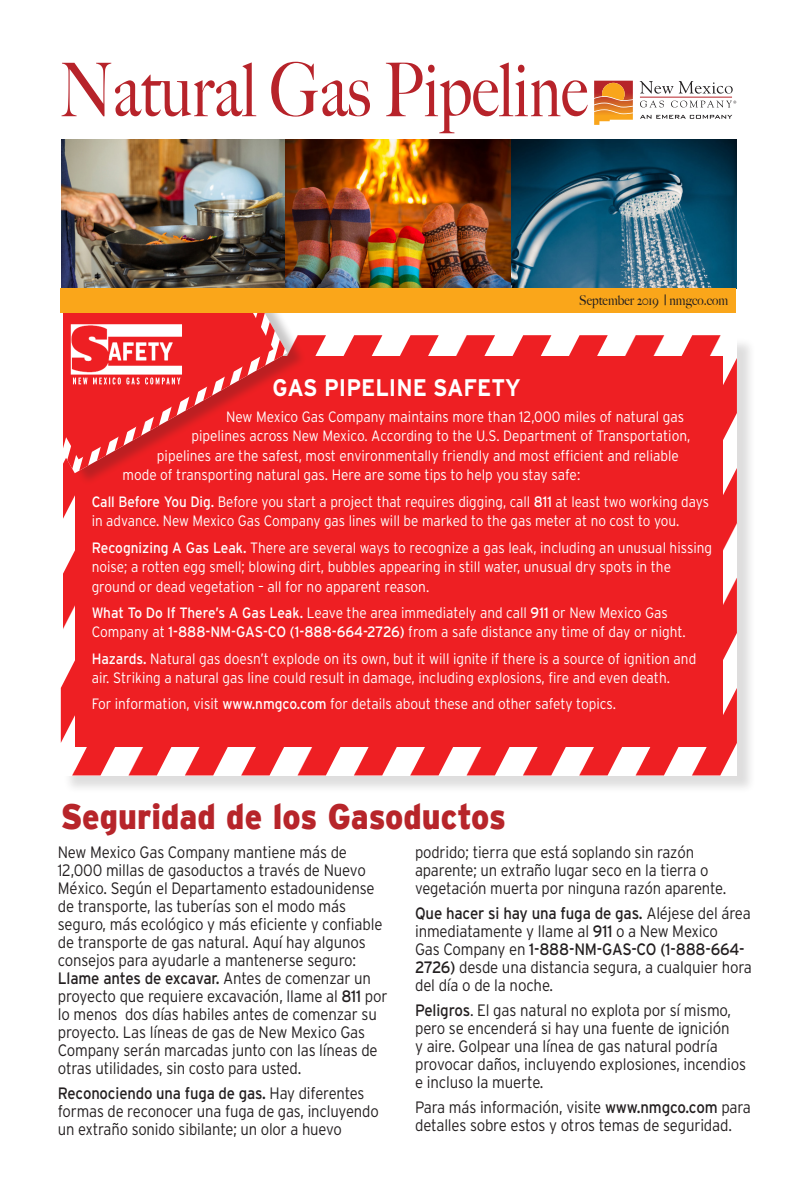
<style>
.page{position:relative;width:797px;height:1202px;background:#fff}
.page>*{position:absolute;margin:0;border:0;box-sizing:border-box;transform-origin:0 0}
.t1{font:900 35.25px "Interstate";color:#b7252a;scale:.91 1}
.t2{font:700 24px "Interstate";color:#fff;scale:.91 1}
.t3{font:300 16.5px/18px "Interstate";letter-spacing:-.01em;color:#231f20;scale:.91 1}
.t4{font:300 16.5px/18px "Interstate";letter-spacing:-.01em;color:#231f20;scale:.9 1}
.t5{font:300 15px/19.5px "Interstate";color:#fff;scale:.91 1}
.t6{font:300 15px/19.5px "Interstate";color:#fff;scale:.9 1}
.t7{font:500 13.5px "Big Caslon";color:#231f20;scale:.91 1}
.s1{font-weight:400}
</style>
<div class="page">
<div style="left:63px;top:337px;width:692px;height:457px;background:#231f20;opacity:.15"></div>
<svg style="left:61px;top:523px;width:11px;height:220px"></svg>
<svg style="left:72px;top:523px;width:57px;height:252px"></svg>
<svg style="left:722px;top:468px;width:14px;height:110px;fill:#ee1f23"></svg>
<svg style="left:720px;top:578px;width:16px;height:197px"></svg>
<svg style="left:298px;top:335px;width:56px;height:440px"></svg>
<svg style="left:354px;top:335px;width:56px;height:440px"></svg>
<svg style="left:410px;top:335px;width:56px;height:440px"></svg>
<svg style="left:466px;top:335px;width:254px;height:440px;fill:#ee1f23"></svg>
<div style="left:75px;top:356px;width:647px;height:390px;background:#ee1f23"></div>
<div style="left:0;top:140px;width:307px;height:346px;background:#231f20;opacity:.25"></div>
<div style="left:0;top:125px;width:62px;height:527px;background:#fff"></div>
<img style="left:61px;top:140px;width:675px;height:148px">
<svg style="left:62px;top:62px;width:525px;height:71px"></svg>
<svg style="left:639px;top:81px;width:93px;height:13px"></svg>
<svg style="left:640px;top:100px;width:24px;height:7px"></svg>
<svg style="left:671px;top:100px;width:65px;height:7px"></svg>
<hr style="left:640px;top:97px;width:92px;height:1px;background:#b62429">
<svg style="left:594px;top:81px;width:38px;height:44px;background:#e28944"></svg>
<svg style="left:640px;top:115px;width:92px;height:4px"></svg>
<div style="left:61px;top:288px;width:675px;height:24px;background:#faa61a"></div>
<img style="left:60px;top:143px;width:225px;height:380px">
<p class="t7" style="left:579px;top:289px;width:165px">September 2019 | nmgco.com</p>
<p class="t2" style="left:272px;top:374px;width:274px">GAS PIPELINE SAFETY</p>
<p class="t5" style="left:226px;top:407px;width:505px">New Mexico Gas Company maintains more than 12,000 miles of natural gas</p>
<p class="t5" style="left:191px;top:426px;width:549px">pipelines across New Mexico. According to the U.S. Department of Transportation,</p>
<p class="t5" style="left:157px;top:446px;width:575px">pipelines are the safest, most environmentally friendly and most efficient and reliable</p>
<p class="t5" style="left:122px;top:465px;width:504px">mode of transporting natural gas. Here are some tips to help you stay safe:</p>
<p class="t6" style="left:92px;top:491px;width:687px"><span class="s1">Call Before You Dig.</span> Before you start a project that requires digging, call <span class="s1">811</span> at least two working days in advance. New Mexico Gas Company gas lines will be marked to the gas meter at no cost to you.</p>
<p class="t5" style="left:92px;top:537px;width:683px"><span class="s1">Recognizing A Gas Leak.</span> There are several ways to recognize a gas leak, including an unusual hissing noise; a rotten egg smell; blowing dirt, bubbles appearing in still water, unusual dry spots in the ground or dead vegetation – all for no apparent reason.</p>
<p class="t5" style="left:92px;top:602px;width:654px"><span class="s1">What To Do If There’s A Gas Leak.</span> Leave the area immediately and call <span class="s1">911</span> or New Mexico Gas<br>Company at <span class="s1">1-888-NM-GAS-CO (1-888-664-2726)</span> from a safe distance any time of day or night.</p>
<p class="t5" style="left:92px;top:648px;width:666px"><span class="s1">Hazards.</span> Natural gas doesn’t explode on its own, but it will ignite if there is a source of ignition and air. Striking a natural gas line could result in damage, including explosions, fire and even death.</p>
<p class="t5" style="left:92px;top:694px;width:577px">For information, visit <span class="s1">www.nmgco.com</span> for details about these and other safety topics.</p>
<p class="t1" style="left:61px;top:796px;width:490px">Seguridad de los Gasoductos</p>
<p class="t3" style="left:58px;top:843px;width:358px">New Mexico Gas Company mantiene más de 12,000 millas de gasoductos a través de Nuevo México. Según el Departamento estadounidense de transporte, las tuberías son el modo más seguro, más ecológico y más eficiente y confiable de transporte de gas natural. Aquí hay algunos consejos para ayudarle a mantenerse seguro:</p>
<p class="t3" style="left:58px;top:969px;width:364px"><span class="s1">Llame antes de excavar.</span> Antes de comenzar un proyecto que requiere excavación, llame al <span class="s1">811</span> por lo menos dos días habiles antes de comenzar su proyecto. Las líneas de gas de New Mexico Gas Company serán marcadas junto con las líneas de otras utilidades, sin costo para usted.</p>
<p class="t4" style="left:58px;top:1084px;width:358px"><span class="s1">Reconociendo una fuga de gas.</span> Hay diferentes formas de reconocer una fuga de gas, incluyendo un extraño sonido sibilante; un olor a huevo</p>
<p class="t4" style="left:415px;top:843px;width:347px">podrido; tierra que está soplando sin razón aparente; un extraño lugar seco en la tierra o vegetación muerta por ninguna razón aparente.</p>
<p class="t3" style="left:415px;top:904px;width:372px"><span class="s1">Que hacer si hay una fuga de gas.</span> Aléjese del área inmediatamente y llame al <span class="s1">911</span> o a New Mexico<br>Gas Company en <span class="s1">1-888-NM-GAS-CO (1-888-664- 2726)</span> desde una distancia segura, a cualquier hora del día o de la noche.</p>
<p class="t3" style="left:415px;top:1000px;width:365px"><span class="s1">Peligros</span>. El gas natural no explota por sí mismo, pero se encenderá si hay una fuente de ignición<br>y aire. Golpear una línea de gas natural podría provocar daños, incluyendo explosiones, incendios e incluso la muerte.</p>
<p class="t3" style="left:415px;top:1097px;width:370px">Para más información, visite <span class="s1">www.nmgco.com</span> para detalles sobre estos y otros temas de seguridad.</p>
</div>
